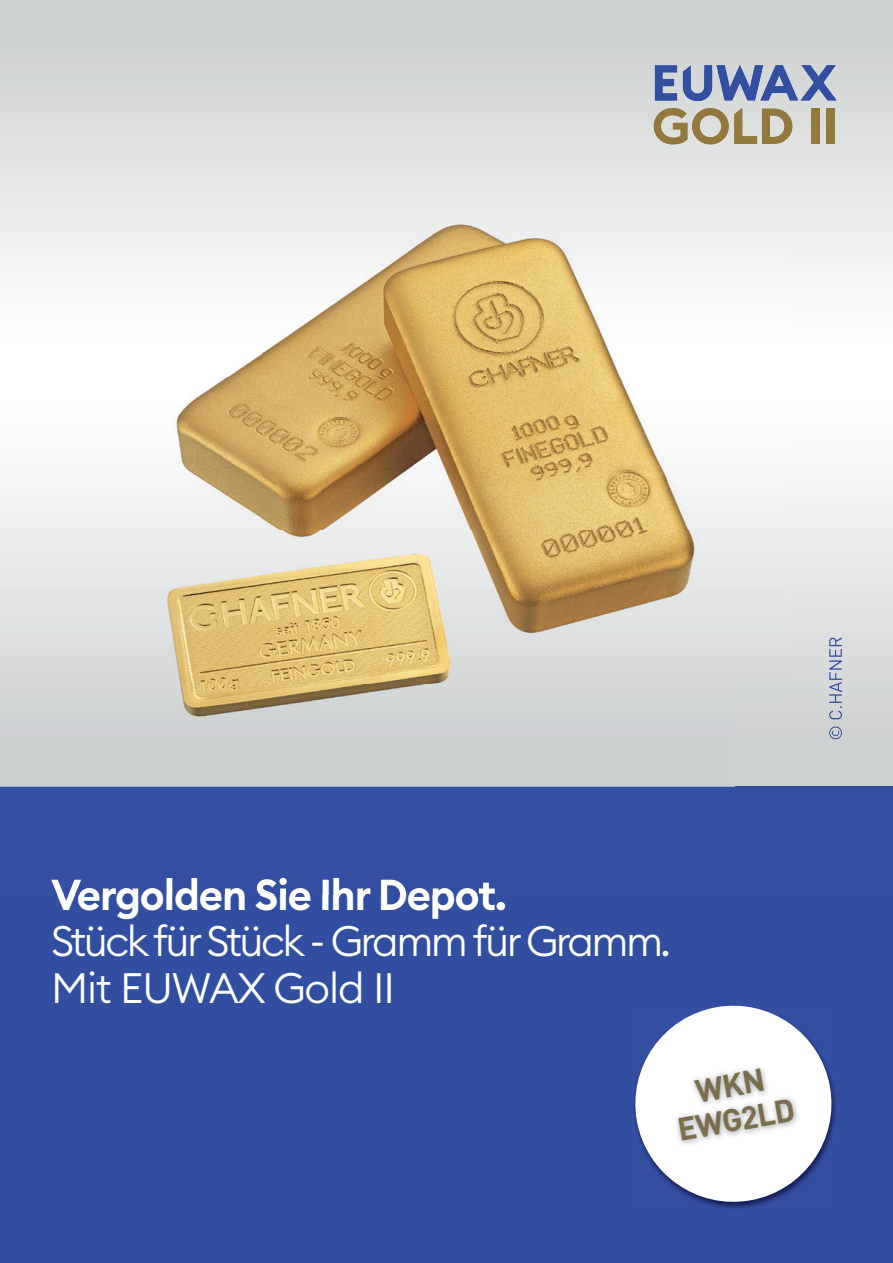
<style>
.page{position:relative;width:893px;height:1263px;background:#fff}
.page>*{position:absolute;margin:0;border:0;box-sizing:border-box;transform-origin:0 0}
.t1{font:300 42px/46.5px "Euclid Circular B";letter-spacing:-.06em;color:#fff}
.t2{font:600 42px "Euclid Circular B";letter-spacing:-.025em;color:#fff}
.t3{font:700 31.5px/34.5px "DIN";color:#7a6e4d;text-align:center}
</style>
<div class="page">
<div style="left:0;top:0;width:893px;height:70px;background:#cfd2d2"></div>
<div style="left:0;top:787px;width:893px;height:476px;background:#324ea1"></div>
<svg style="left:634px;top:1005px;width:202px;height:203px"></svg>
<img style="left:674px;top:1064px;width:127px;height:83px">
<svg style="left:683px;top:64px;width:154px;height:6px"></svg>
<svg style="left:655px;top:65px;width:22px;height:5px"></svg>
<img style="left:0;top:70px;width:893px;height:808px">
<img style="left:51px;top:878px;width:444px;height:17px">
<img style="left:829px;top:637px;width:13px;height:102px">
<img style="left:683px;top:70px;width:154px;height:31px">
<img style="left:655px;top:70px;width:22px;height:31px">
<img style="left:654px;top:108px;width:33px;height:37px">
<img style="left:692px;top:108px;width:37px;height:37px">
<img style="left:734px;top:108px;width:23px;height:36px">
<img style="left:762px;top:109px;width:30px;height:35px">
<img style="left:811px;top:109px;width:8px;height:35px">
<img style="left:827px;top:109px;width:8px;height:35px">
<p class="t2" style="left:51px;top:867px;width:457px">Vergolden Sie Ihr Depot.</p>
<p class="t1" style="left:51px;top:917px;width:621px">Stück für Stück - Gramm für Gramm.<br>Mit EUWAX Gold II</p>
<p class="t3" style="left:668px;top:1077px;width:120px;rotate:-10deg">WKN<br>EWG2LD</p>
</div>
